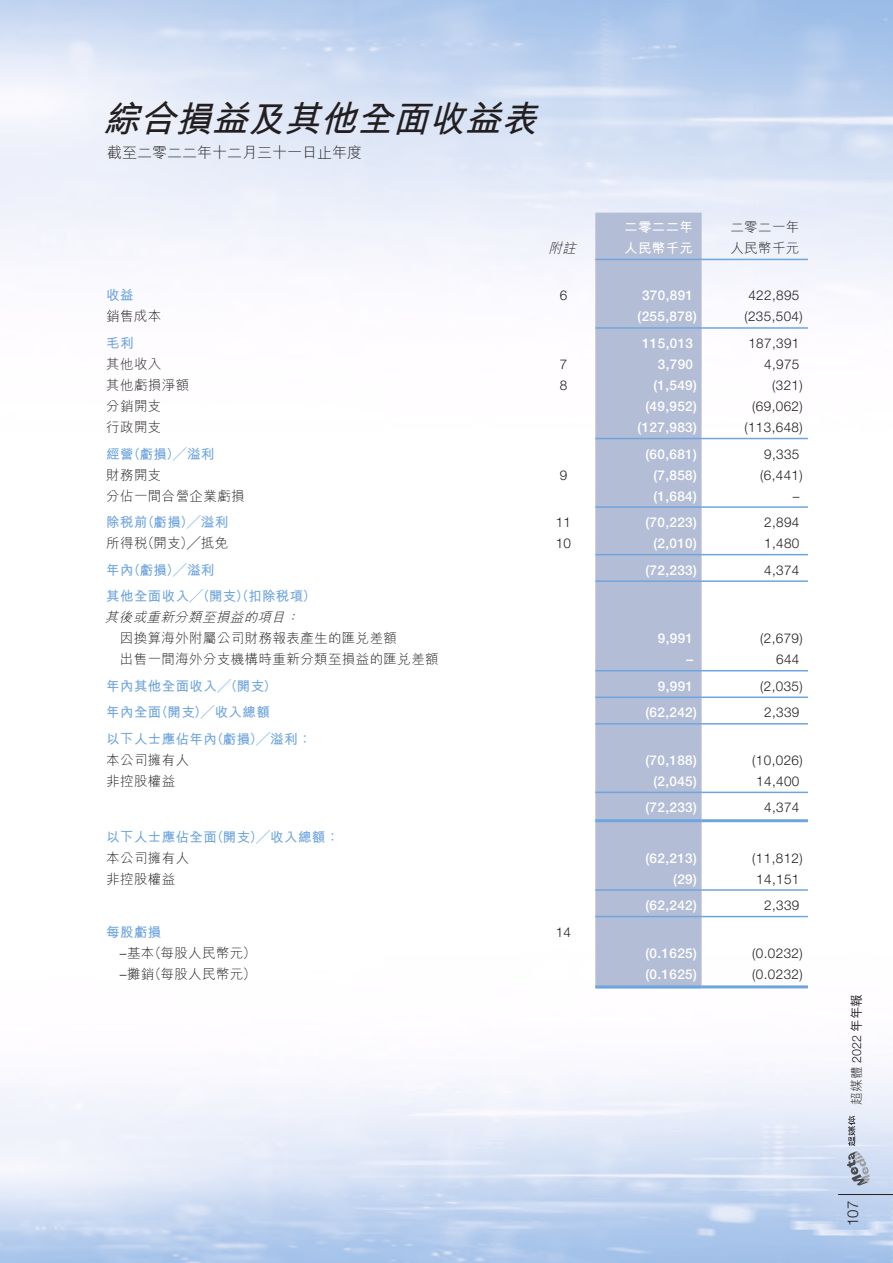
<style>
.page{position:relative;width:893px;height:1263px;background:#fff}
.page>*{position:absolute;margin:0;border:0;box-sizing:border-box;transform-origin:0 0}
.t1{font:italic 700 36px "M Hei HK";color:#231f20}
.t2{font:300 15px "M Hei HK";color:#231f20}
.t3{font:300 15px "Helvetica Neue LT Std";color:#231f20}
.t4{font:500 13.5px "Helvetica Neue LT Std";letter-spacing:.03em;color:#fff}
.t5{font:300 13.5px "Helvetica Neue LT Std";letter-spacing:.03em;color:#231f20}
.t6{font:300 13.5px "M Hei HK";letter-spacing:.03em;color:#231f20}
.t7{font:700 13.5px "M Hei HK";letter-spacing:.03em;color:#6fa5de}
.t8{font:italic 300 13.5px "M Hei HK";color:#231f20}
.t9{font:700 13.5px "M Hei HK";letter-spacing:.03em;color:#fff}
.t10{font:300 12.6px "Helvetica Neue LT Std";color:#231f20}
.s1{font-family:"Helvetica Neue LT Std"}
.s2{font-family:"M Hei HK"}
.s3{font-family:"M Hei HK";font-weight:500}
</style>
<div class="page">
<hr style="left:838px;top:1194px;width:55px;height:1px;background:#231f20">
<svg style="left:847px;top:1116px;width:23px;height:69px"></svg>
<div style="left:595px;top:213px;width:107px;height:772px;background:#b4bdd6"></div>
<hr style="left:595px;top:259px;width:107px;height:1px;background:#6fa5de">
<hr style="left:702px;top:259px;width:106px;height:1px;background:#6fa5de">
<hr style="left:595px;top:327px;width:107px;height:2px;background:#6fa5de">
<hr style="left:702px;top:327px;width:106px;height:2px;background:#6fa5de">
<hr style="left:595px;top:438px;width:107px;height:1px;background:#6fa5de">
<hr style="left:702px;top:438px;width:106px;height:1px;background:#6fa5de">
<hr style="left:595px;top:506px;width:107px;height:2px;background:#6fa5de">
<hr style="left:702px;top:506px;width:106px;height:2px;background:#6fa5de">
<hr style="left:595px;top:554px;width:107px;height:1px;background:#6fa5de">
<hr style="left:702px;top:554px;width:106px;height:1px;background:#6fa5de">
<hr style="left:595px;top:580px;width:107px;height:2px;background:#6fa5de">
<hr style="left:702px;top:580px;width:106px;height:2px;background:#6fa5de">
<hr style="left:595px;top:670px;width:107px;height:1px;background:#6fa5de">
<hr style="left:702px;top:670px;width:106px;height:1px;background:#6fa5de">
<hr style="left:595px;top:696px;width:107px;height:2px;background:#6fa5de">
<hr style="left:702px;top:696px;width:106px;height:2px;background:#6fa5de">
<hr style="left:595px;top:723px;width:107px;height:1px;background:#6fa5de">
<hr style="left:702px;top:723px;width:106px;height:1px;background:#6fa5de">
<hr style="left:595px;top:792px;width:107px;height:1px;background:#6fa5de">
<hr style="left:702px;top:792px;width:106px;height:1px;background:#6fa5de">
<hr style="left:595px;top:819px;width:107px;height:3px;background:#6fa5de">
<hr style="left:702px;top:819px;width:106px;height:3px;background:#6fa5de">
<hr style="left:595px;top:889px;width:107px;height:2px;background:#6fa5de">
<hr style="left:702px;top:889px;width:106px;height:2px;background:#6fa5de">
<hr style="left:595px;top:916px;width:107px;height:1px;background:#6fa5de">
<hr style="left:702px;top:916px;width:106px;height:1px;background:#6fa5de">
<hr style="left:595px;top:985px;width:107px;height:3px;background:#6fa5de">
<hr style="left:702px;top:985px;width:106px;height:3px;background:#6fa5de">
<h1 class="t1" style="left:103px;top:92px;width:447px">綜合損益及其他全面收益表</h1>
<p class="t2" style="left:107px;top:145px;width:256px">截至二零二二年十二月三十一日止年度</p>
<p class="t9" style="left:624px;top:217px;width:71px">二零二二年</p>
<p class="t6" style="left:730px;top:220px;width:71px">二零二一年</p>
<p class="t8" style="left:548px;top:241px;width:32px">附註</p>
<p class="t9" style="left:624px;top:238px;width:71px">人民幣千元</p>
<p class="t6" style="left:730px;top:241px;width:71px">人民幣千元</p>
<p class="t7" style="left:106px;top:286px;width:29px">收益</p>
<p class="t5" style="left:560px;top:287px;width:9px">6</p>
<p class="t4" style="left:642px;top:288px;width:53px">370,891</p>
<p class="t5" style="left:748px;top:287px;width:53px">422,895</p>
<p class="t6" style="left:106px;top:310px;width:57px">銷售成本</p>
<p class="t4" style="left:638px;top:309px;width:61px">(255,878)</p>
<p class="t5" style="left:744px;top:308px;width:60px">(235,504)</p>
<p class="t7" style="left:106px;top:333px;width:29px">毛利</p>
<p class="t4" style="left:642px;top:335px;width:53px">115,013</p>
<p class="t5" style="left:748px;top:335px;width:53px">187,391</p>
<p class="t6" style="left:106px;top:357px;width:57px">其他收入</p>
<p class="t5" style="left:560px;top:356px;width:9px">7</p>
<p class="t4" style="left:658px;top:356px;width:37px">3,790</p>
<p class="t5" style="left:764px;top:356px;width:37px">4,975</p>
<p class="t6" style="left:106px;top:378px;width:84px">其他虧損淨額</p>
<p class="t5" style="left:560px;top:377px;width:9px">8</p>
<p class="t4" style="left:653px;top:377px;width:45px">(1,549)</p>
<p class="t5" style="left:772px;top:377px;width:32px">(321)</p>
<p class="t6" style="left:106px;top:399px;width:57px">分銷開支</p>
<p class="t4" style="left:645px;top:398px;width:53px">(49,952)</p>
<p class="t5" style="left:752px;top:398px;width:52px">(69,062)</p>
<p class="t6" style="left:106px;top:420px;width:57px">行政開支</p>
<p class="t4" style="left:638px;top:419px;width:61px">(127,983)</p>
<p class="t5" style="left:744px;top:419px;width:60px">(113,648)</p>
<p class="t7" style="left:106px;top:444px;width:110px">經營（虧損）╱溢利</p>
<p class="t4" style="left:645px;top:446px;width:53px">(60,681)</p>
<p class="t5" style="left:764px;top:445px;width:37px">9,335</p>
<p class="t6" style="left:106px;top:468px;width:57px">財務開支</p>
<p class="t5" style="left:560px;top:466px;width:9px">9</p>
<p class="t4" style="left:653px;top:467px;width:45px">(7,858)</p>
<p class="t5" style="left:760px;top:466px;width:44px">(6,441)</p>
<p class="t6" style="left:106px;top:489px;width:140px">分佔一間合營企業虧損</p>
<p class="t4" style="left:653px;top:488px;width:45px">(1,684)</p>
<p class="t5" style="left:793px;top:487px;width:8px">–</p>
<p class="t7" style="left:106px;top:512px;width:123px">除稅前（虧損）╱溢利</p>
<p class="t5" style="left:556px;top:514px;width:17px">11</p>
<p class="t4" style="left:645px;top:514px;width:53px">(70,223)</p>
<p class="t5" style="left:764px;top:514px;width:37px">2,894</p>
<p class="t6" style="left:106px;top:536px;width:124px">所得稅（開支）╱抵免</p>
<p class="t5" style="left:556px;top:535px;width:17px">10</p>
<p class="t4" style="left:653px;top:535px;width:45px">(2,010)</p>
<p class="t5" style="left:764px;top:535px;width:37px">1,480</p>
<p class="t7" style="left:106px;top:560px;width:110px">年內（虧損）╱溢利</p>
<p class="t4" style="left:645px;top:562px;width:53px">(72,233)</p>
<p class="t5" style="left:764px;top:562px;width:37px">4,374</p>
<p class="t7" style="left:106px;top:586px;width:211px">其他全面收入╱（開支）（扣除稅項）</p>
<p class="t8" style="left:105px;top:610px;width:199px">其後或重新分類至損益的項目：</p>
<p class="t6" style="left:120px;top:631px;width:279px">因換算海外附屬公司財務報表產生的匯兌差額</p>
<p class="t4" style="left:658px;top:630px;width:37px">9,991</p>
<p class="t5" style="left:760px;top:630px;width:44px">(2,679)</p>
<p class="t6" style="left:120px;top:652px;width:320px">出售一間海外分支機構時重新分類至損益的匯兌差額</p>
<p class="t4" style="left:686px;top:651px;width:8px">–</p>
<p class="t5" style="left:776px;top:651px;width:25px">644</p>
<p class="t7" style="left:106px;top:676px;width:172px">年內其他全面收入╱（開支）</p>
<p class="t4" style="left:658px;top:678px;width:37px">9,991</p>
<p class="t5" style="left:760px;top:678px;width:44px">(2,035)</p>
<p class="t7" style="left:106px;top:702px;width:165px">年內全面（開支）╱收入總額</p>
<p class="t4" style="left:645px;top:704px;width:53px">(62,242)</p>
<p class="t5" style="left:764px;top:704px;width:37px">2,339</p>
<p class="t7" style="left:106px;top:729px;width:207px">以下人士應佔年內（虧損）╱溢利：</p>
<p class="t6" style="left:106px;top:753px;width:84px">本公司擁有人</p>
<p class="t4" style="left:645px;top:752px;width:53px">(70,188)</p>
<p class="t5" style="left:752px;top:752px;width:52px">(10,026)</p>
<p class="t6" style="left:106px;top:774px;width:71px">非控股權益</p>
<p class="t4" style="left:653px;top:773px;width:45px">(2,045)</p>
<p class="t5" style="left:756px;top:773px;width:45px">14,400</p>
<p class="t4" style="left:645px;top:799px;width:53px">(72,233)</p>
<p class="t5" style="left:764px;top:799px;width:37px">4,374</p>
<p class="t7" style="left:106px;top:827px;width:234px">以下人士應佔全面（開支）╱收入總額：</p>
<p class="t6" style="left:106px;top:851px;width:84px">本公司擁有人</p>
<p class="t4" style="left:645px;top:850px;width:53px">(62,213)</p>
<p class="t5" style="left:752px;top:849px;width:52px">(11,812)</p>
<p class="t6" style="left:106px;top:872px;width:71px">非控股權益</p>
<p class="t4" style="left:673px;top:871px;width:25px">(29)</p>
<p class="t5" style="left:756px;top:870px;width:45px">14,151</p>
<p class="t4" style="left:645px;top:897px;width:53px">(62,242)</p>
<p class="t5" style="left:764px;top:897px;width:37px">2,339</p>
<p class="t7" style="left:106px;top:922px;width:57px">每股虧損</p>
<p class="t5" style="left:556px;top:923px;width:17px">14</p>
<p class="t6" style="left:120px;top:946px;width:137px"><span class="s1">–</span>基本（每股人民幣元）</p>
<p class="t4" style="left:645px;top:945px;width:53px">(0.1625)</p>
<p class="t5" style="left:752px;top:944px;width:52px">(0.0232)</p>
<p class="t6" style="left:120px;top:967px;width:137px"><span class="s1">–</span>攤銷（每股人民幣元）</p>
<p class="t4" style="left:645px;top:966px;width:53px">(0.1625)</p>
<p class="t5" style="left:752px;top:965px;width:52px">(0.0232)</p>
<p class="t10" style="left:849px;top:1105px;width:112px;rotate:-90deg"><span class="s2">超媒體</span> 2022 <span class="s3">年年報</span></p>
<p class="t3" style="left:844px;top:1226px;width:27px;rotate:-90deg">107</p>
</div>
